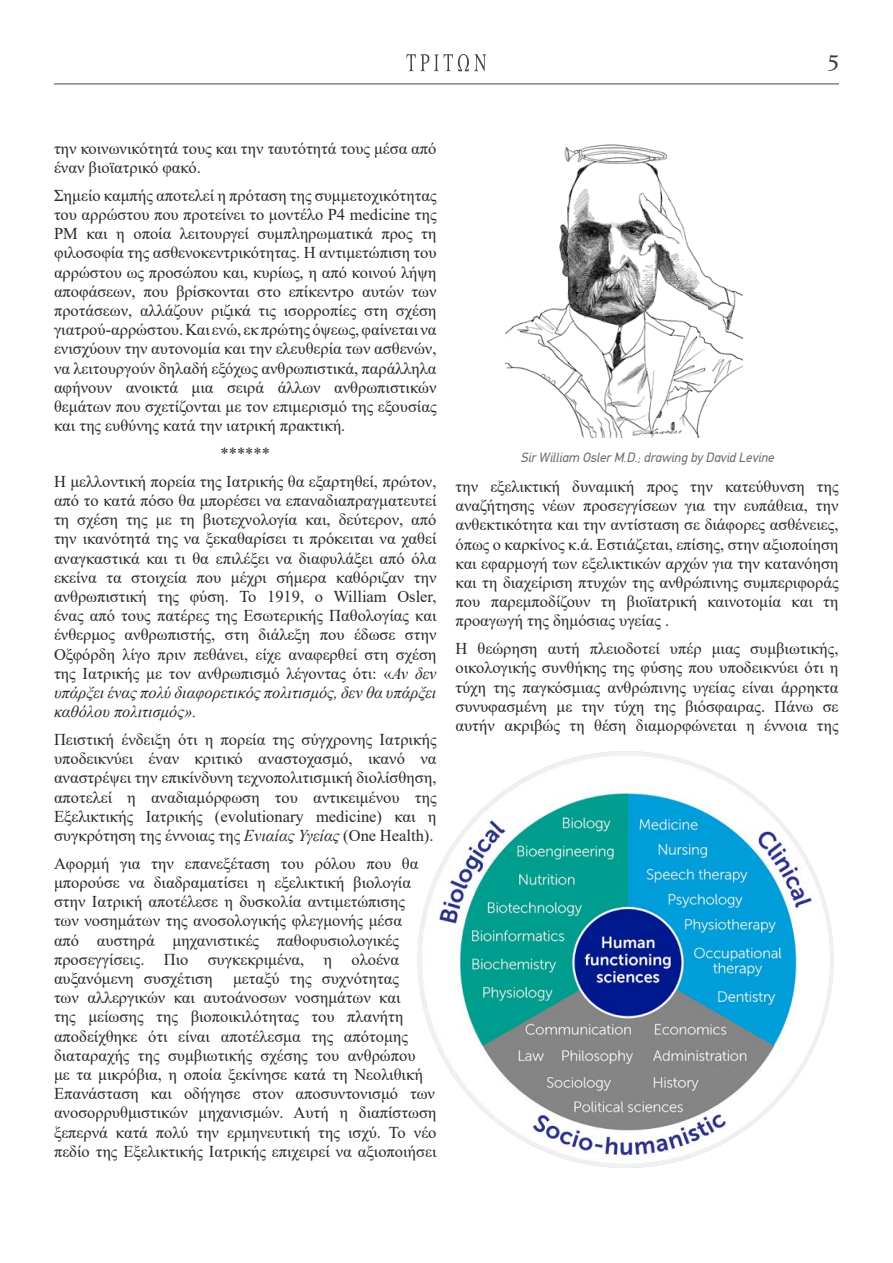
<style>
.page{position:relative;width:893px;height:1263px;background:#fff}
.page>*{position:absolute;margin:0;border:0;box-sizing:border-box;transform-origin:0 0}
.t1{font:24px "Katsoulidis";color:#3d3d3d}
.t2{font:16.5px/19.2px "Times New Roman";color:#292829;text-align:justify}
.t3{font:italic 13.5px "PF Din Text";color:#6d6e71}
.s1{font-style:italic}
</style>
<div class="page">
<hr style="left:54px;top:84px;width:785px;height:1px;background:#454545">
<svg style="left:406px;top:54px;width:80px;height:17px"></svg>
<img style="left:506px;top:144px;width:236px;height:293px">
<img style="left:418px;top:751px;width:416px;height:417px;border-radius:208px">
<h1 class="t1" style="left:827px;top:49px;width:13px">5</h1>
<p class="t2" style="left:54px;top:138px;width:384px">την κοινωνικότητά τους και την ταυτότητά τους μέσα από έναν βιοϊατρικό φακό.</p>
<p class="t2" style="left:54px;top:185px;width:384px">Σημείο καμπής αποτελεί η πρόταση της συμμετοχικότητας του αρρώστου που προτείνει το μοντέλο P4 medicine της ΡΜ και η οποία λειτουργεί συμπληρωματικά προς τη φιλοσοφία της ασθενοκεντρικότητας. Η αντιμετώπιση του αρρώστου ως προσώπου και, κυρίως, η από κοινού λήψη αποφάσεων, που βρίσκονται στο επίκεντρο αυτών των προτάσεων, αλλάζουν ριζικά τις ισορροπίες στη σχέση γιατρού-αρρώστου. Και ενώ, εκ πρώτης όψεως, φαίνεται να ενισχύουν την αυτονομία και την ελευθερία των ασθενών, να λειτουργούν δηλαδή εξόχως ανθρωπιστικά, παράλληλα αφήνουν ανοικτά μια σειρά άλλων ανθρωπιστικών θεμάτων που σχετίζονται με τον επιμερισμό της εξουσίας και της ευθύνης κατά την ιατρική πρακτική.</p>
<p class="t2" style="left:54px;top:439px;width:384px;line-height:27.8px;text-align:center">******<br>Η μελλοντική πορεία της Ιατρικής θα εξαρτηθεί, πρώτον,</p>
<p class="t2" style="left:54px;top:490px;width:384px">από το κατά πόσο θα μπορέσει να επαναδιαπραγματευτεί τη σχέση της με τη βιοτεχνολογία και, δεύτερον, από την ικανότητά της να ξεκαθαρίσει τι πρόκειται να χαθεί αναγκαστικά και τι θα επιλέξει να διαφυλάξει από όλα εκείνα τα στοιχεία που μέχρι σήμερα καθόριζαν την ανθρωπιστική της φύση. To 1919, ο William Osler, ένας από τους πατέρες της Εσωτερικής Παθολογίας και ένθερμος ανθρωπιστής, στη διάλεξη που έδωσε στην Οξφόρδη λίγο πριν πεθάνει, είχε αναφερθεί στη σχέση της Ιατρικής με τον ανθρωπισμό λέγοντας ότι: «<span class="s1">Αν δεν υπάρξει ένας πολύ διαφορετικός πολιτισμός, δεν θα υπάρξει καθόλου πολιτισμός».</span></p>
<p class="t2" style="left:54px;top:729px;width:384px">Πειστική ένδειξη ότι η πορεία της σύγχρονης Ιατρικής υποδεικνύει έναν κριτικό αναστοχασμό, ικανό να αναστρέψει την επικίνδυνη τεχνοπολιτισμική διολίσθηση, αποτελεί η αναδιαμόρφωση του αντικειμένου της Εξελικτικής Ιατρικής (evolutionary medicine) και η συγκρότηση της έννοιας της <span class="s1">Ενιαίας Υγείας</span> (One Health).</p>
<p class="t2" style="left:54px;top:853px;width:384px;text-align:left">Αφορμή για την επανεξέταση του ρόλου που θα μπορούσε να διαδραματίσει η εξελικτική βιολογία στην Ιατρική αποτέλεσε η δυσκολία αντιμετώπισης<br>των νοσημάτων της ανοσολογικής φλεγμονής μέσα<br>από αυστηρά μηχανιστικές παθοφυσιολογικές προσεγγίσεις. Πιο συγκεκριμένα, η ολοένα αυξανόμενη συσχέτιση μεταξύ της συχνότητας<br>των αλλεργικών και αυτοάνοσων νοσημάτων και<br>της μείωσης της βιοποικιλότητας του πλανήτη αποδείχθηκε ότι είναι αποτέλεσμα της απότομης διαταραχής της συμβιωτικής σχέσης του ανθρώπου<br>με τα μικρόβια, η οποία ξεκίνησε κατά τη Νεολιθική Επανάσταση και οδήγησε στον αποσυντονισμό των ανοσορρυθμιστικών μηχανισμών. Αυτή η διαπίστωση ξεπερνά κατά πολύ την ερμηνευτική της ισχύ. Το νέο πεδίο της Εξελικτικής Ιατρικής επιχειρεί να αξιοποιήσει</p>
<p class="t3" style="left:520px;top:449px;width:255px">Sir William Osler M.D.; drawing by David Levine</p>
<p class="t2" style="left:455px;top:476px;width:385px">την εξελικτική δυναμική προς την κατεύθυνση της αναζήτησης νέων προσεγγίσεων για την ευπάθεια, την ανθεκτικότητα και την αντίσταση σε διάφορες ασθένειες, όπως ο καρκίνος κ.ά. Εστιάζεται, επίσης, στην αξιοποίηση και εφαρμογή των εξελικτικών αρχών για την κατανόηση και τη διαχείριση πτυχών της ανθρώπινης συμπεριφοράς που παρεμποδίζουν τη βιοϊατρική καινοτομία και τη προαγωγή της δημόσιας υγείας .</p>
<p class="t2" style="left:455px;top:638px;width:385px">Η θεώρηση αυτή πλειοδοτεί υπέρ μιας συμβιωτικής, οικολογικής συνθήκης της φύσης που υποδεικνύει ότι η τύχη της παγκόσμιας ανθρώπινης υγείας είναι άρρηκτα συνυφασμένη με την τύχη της βιόσφαιρας. Πάνω σε αυτήν ακριβώς τη θέση διαμορφώνεται η έννοια της</p>
</div>
